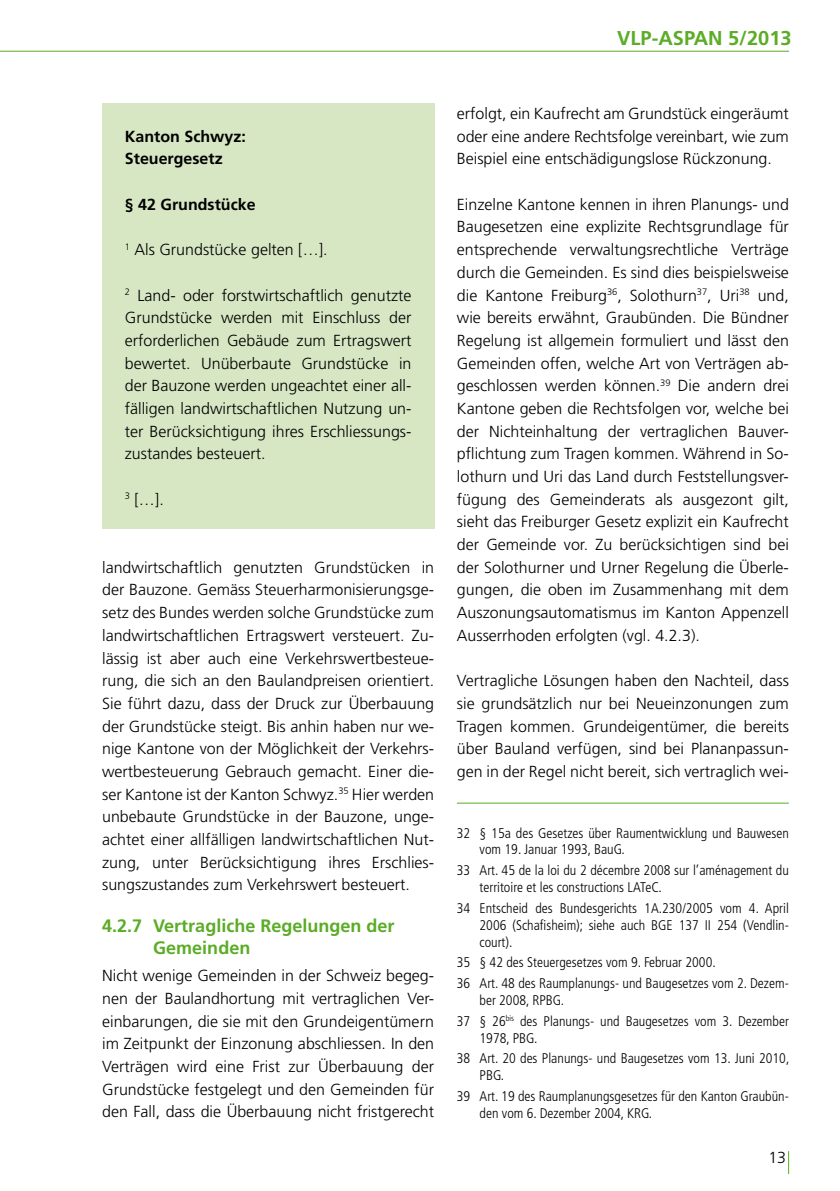
<style>
.page{position:relative;width:840px;height:1191px;background:#fff}
.page>*{position:absolute;margin:0;border:0;box-sizing:border-box;transform-origin:0 0}
.t1{font:700 20px "Frutiger LT Std";color:#5bac26}
.t2{font:700 18px/22.6px "Frutiger LT Std";color:#5bac26}
.t3{font:300 16px/22.6px "Frutiger LT Std";color:#000;text-align:justify}
.t4{font:700 16px/22.6px "Frutiger LT Std";color:#000}
.t5{font:300 condensed 14px/16.8px "Frutiger LT Std";color:#000}
</style>
<div class="page">
<hr style="left:1px;top:51px;width:787px;height:1px;background:#5bac26">
<hr style="left:456px;top:802px;width:332px;height:1px;background:#5bac26">
<div style="left:102px;top:103px;width:332px;height:425px;background:#d7e7c4"></div>
<p class="t1" style="left:617px;top:27px;width:176px">VLP-ASPAN 5/2013</p>
<p class="t4" style="left:125px;top:125px;width:122px">Kanton Schwyz:<br>Steuergesetz</p>
<p class="t4" style="left:125px;top:193px;width:132px">§ 42 Grundstücke</p>
<p class="t3" style="left:125px;top:239px;width:204px"><sup>1</sup> Als Grundstücke gelten […].</p>
<p class="t3" style="left:125px;top:284px;width:288px"><sup>2</sup> Land- oder forstwirtschaftlich genutzte Grundstücke werden mit Einschluss der erforderlichen Gebäude zum Ertragswert bewertet. Unüberbaute Grundstücke in der Bauzone werden ungeachtet einer all&shy;fälligen landwirtschaftlichen Nutzung un&shy;ter Berücksichtigung ihres Erschliessungs&shy;zustandes besteuert.</p>
<p class="t3" style="left:125px;top:488px;width:40px"><sup>3</sup> […].</p>
<p class="t3" style="left:102px;top:556px;width:333px">landwirtschaftlich genutzten Grundstücken in der Bauzone. Gemäss Steuerharmonisierungsge&shy;setz des Bundes werden solche Grundstücke zum landwirtschaftlichen Ertragswert versteuert. Zu&shy;lässig ist aber auch eine Verkehrswertbesteue&shy;rung, die sich an den Baulandpreisen orientiert.<br>Sie führt dazu, dass der Druck zur Überbauung der Grundstücke steigt. Bis anhin haben nur we&shy;nige Kantone von der Möglichkeit der Verkehrs&shy;wertbesteuerung Gebrauch gemacht. Einer die&shy;ser Kantone ist der Kanton Schwyz.<sup>35</sup> Hier werden unbebaute Grundstücke in der Bauzone, unge&shy;achtet einer allfälligen landwirtschaftlichen Nut&shy;zung, unter Berücksichtigung ihres Erschlies&shy;sungszustandes zum Verkehrswert besteuert.</p>
<p class="t2" style="left:153px;top:914px;width:243px;text-indent:-51px">4.2.7 Vertragliche Regelungen der<br>Gemeinden</p>
<p class="t3" style="left:102px;top:964px;width:333px">Nicht wenige Gemeinden in der Schweiz begeg&shy;nen der Baulandhortung mit vertraglichen Ver&shy;einbarungen, die sie mit den Grundeigentümern im Zeitpunkt der Einzonung abschliessen. In den Verträgen wird eine Frist zur Überbauung der Grundstücke festgelegt und den Gemeinden für den Fall, dass die Überbauung nicht fristgerecht</p>
<p class="t3" style="left:456px;top:102px;width:333px">erfolgt, ein Kaufrecht am Grundstück eingeräumt oder eine andere Rechtsfolge vereinbart, wie zum Beispiel eine entschädigungslose Rückzonung.</p>
<p class="t3" style="left:456px;top:193px;width:333px">Einzelne Kantone kennen in ihren Planungs- und Baugesetzen eine explizite Rechtsgrundlage für entsprechende verwaltungsrechtliche Verträge durch die Gemeinden. Es sind dies beispielsweise die Kantone Freiburg<sup>36</sup>, Solothurn<sup>37</sup>, Uri<sup>38</sup> und, wie bereits erwähnt, Graubünden. Die Bündner Regelung ist allgemein formuliert und lässt den Gemeinden offen, welche Art von Verträgen ab&shy;geschlossen werden können.<sup>39</sup> Die andern drei Kantone geben die Rechtsfolgen vor, welche bei der Nichteinhaltung der vertraglichen Bauver&shy;pflichtung zum Tragen kommen. Während in So&shy;lothurn und Uri das Land durch Feststellungsver&shy;fügung des Gemeinderats als ausgezont gilt, sieht das Freiburger Gesetz explizit ein Kaufrecht der Gemeinde vor. Zu berücksichtigen sind bei der Solothurner und Urner Regelung die Überle&shy;gungen, die oben im Zusammenhang mit dem Auszonungsautomatismus im Kanton Appenzell Ausserrhoden erfolgten (vgl. 4.2.3).</p>
<p class="t3" style="left:456px;top:669px;width:333px">Vertragliche Lösungen haben den Nachteil, dass sie grundsätzlich nur bei Neueinzonungen zum Tragen kommen. Grundeigentümer, die bereits über Bauland verfügen, sind bei Plananpassun&shy;gen in der Regel nicht bereit, sich vertraglich wei-</p>
<p class="t5" style="left:479px;top:824px;width:310px;text-indent:-23px">32 § 15a des Gesetzes über Raumentwicklung und Bauwesen vom 19. Januar 1993, BauG.</p>
<p class="t5" style="left:479px;top:862px;width:310px;text-indent:-23px">33 Art. 45 de la loi du 2 décembre 2008 sur l’aménagement du territoire et les constructions LATeC.</p>
<p class="t5" style="left:479px;top:900px;width:310px;text-align:justify;text-indent:-23px">34 Entscheid des Bundesgerichts 1A.230/2005 vom 4. April 2006 (Schafisheim); siehe auch BGE 137 II 254 (Vendlin&shy;court).</p>
<p class="t5" style="left:456px;top:952px;width:333px;line-height:20.8px">35 § 42 des Steuergesetzes vom 9. Februar 2000.<br>36 Art. 48 des Raumplanungs- und Baugesetzes vom 2. Dezem-</p>
<p class="t5" style="left:456px;top:990px;width:333px;line-height:20.8px;text-indent:23px">ber 2008, RPBG.<br>37 § 26<sup>bis</sup> des Planungs- und Baugesetzes vom 3. Dezember</p>
<p class="t5" style="left:456px;top:1027px;width:334px;line-height:20.8px;text-indent:23px">1978, PBG.<br>38 Art. 20 des Planungs- und Baugesetzes vom 13. Juni 2010,</p>
<p class="t5" style="left:456px;top:1065px;width:333px;line-height:20.8px;text-indent:23px">PBG.<br>39 Art. 19 des Raumplanungsgesetzes für den Kanton Graubün-</p>
<p class="t5" style="left:479px;top:1104px;width:174px">den vom 6. Dezember 2004, KRG.</p>
<p class="t3" style="left:768px;top:1146px;width:19px">13</p>
</div>
